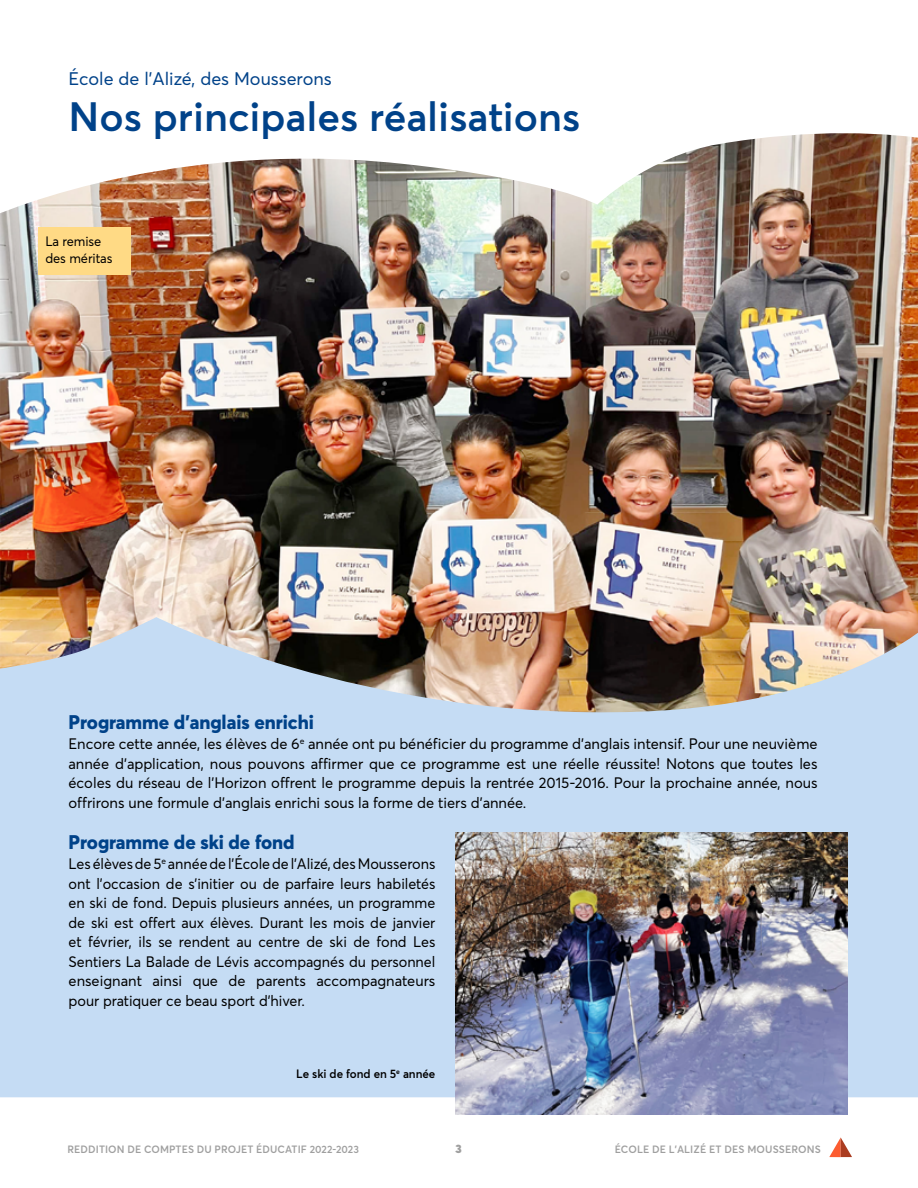
<style>
.page{position:relative;width:918px;height:1188px;background:#fff}
.page>*{position:absolute;margin:0;border:0;box-sizing:border-box;transform-origin:0 0}
.t1{font:600 40.5px "Averta";color:#004289}
.t2{font:800 19.5px "Averta";color:#004289}
.t3{font:18px "Averta";color:#004289}
.t4{font:15px/19.5px "Averta";color:#000;text-align:justify;scale:.96 1}
.t5{font:15px/19.5px "Averta";color:#000;text-align:justify}
.t6{font:13.5px/17.2px "Averta";letter-spacing:-.005em;color:#000;scale:.96 1}
.t7{font:600 12px "Averta";letter-spacing:-.005em;color:#000;scale:.96 1}
.t8{font:900 12px "Averta";color:#9f9f9f}
.t9{font:600 10.5px "Averta";letter-spacing:.01em;color:#9f9f9f}
</style>
<div class="page">
<img style="left:0;top:222px;width:918px;height:391px">
<div style="left:38px;top:227px;width:93px;height:47px;background:#ffda85"></div>
<svg style="left:0;top:613px;width:918px;height:484px;background:#beccdb"></svg>
<img style="left:0;top:133px;width:918px;height:89px">
<img style="left:456px;top:833px;width:392px;height:282px">
<svg style="left:829px;top:1137px;width:23px;height:20px"></svg>
<p class="t3" style="left:69px;top:67px;width:265px">École de l’Alizé, des Mousserons</p>
<h1 class="t1" style="left:69px;top:91px;width:513px">Nos principales réalisations</h1>
<p class="t6" style="left:45px;top:232px;width:71px">La remise des méritas</p>
<h2 class="t2" style="left:69px;top:710px;width:247px">Programme d’anglais enrichi</h2>
<p class="t5" style="left:69px;top:734px;width:751px">Encore cette année, les élèves de 6<sup>e</sup> année ont pu bénéficier du programme d’anglais intensif. Pour une neuvième année d’application, nous pouvons affirmer que ce programme est une réelle réussite! Notons que toutes les écoles du réseau de l’Horizon offrent le programme depuis la rentrée 2015-2016. Pour la prochaine année, nous offrirons une formule d’anglais enrichi sous la forme de tiers d’année.</p>
<h2 class="t2" style="left:69px;top:830px;width:228px">Programme de ski de fond</h2>
<p class="t4" style="left:69px;top:854px;width:384px">Les élèves de 5<sup>e</sup> année de l’École de l’Alizé, des Mousserons ont l’occasion de s’initier ou de parfaire leurs habiletés en ski de fond. Depuis plusieurs années, un programme de ski est offert aux élèves. Durant les mois de janvier et février, ils se rendent au centre de ski de fond Les Sentiers La Balade de Lévis accompagnés du personnel enseignant ainsi que de parents accompagnateurs pour pratiquer ce beau sport d’hiver.</p>
<p class="t7" style="left:296px;top:1066px;width:146px">Le ski de fond en 5<sup>e</sup> année</p>
<p class="t9" style="left:68px;top:1143px;width:293px">REDDITION DE COMPTES DU PROJET ÉDUCATIF 2022-2023</p>
<p class="t8" style="left:456px;top:1141px;width:8px">3</p>
<p class="t9" style="left:615px;top:1142px;width:207px">ÉCOLE DE L’ALIZÉ ET DES MOUSSERONS</p>
</div>
